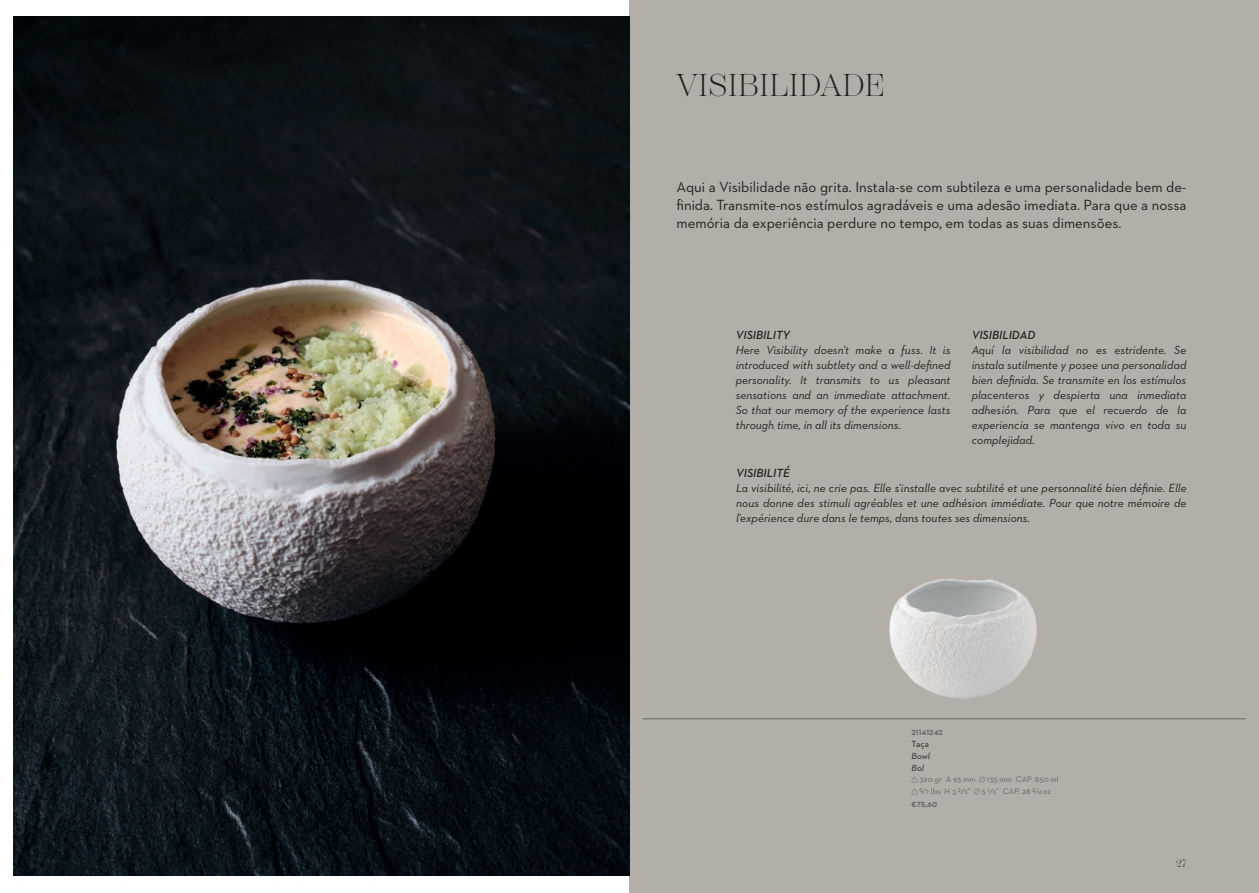
<style>
.page{position:relative;width:1259px;height:893px;background:#fff}
.page>*{position:absolute;margin:0;border:0;box-sizing:border-box;transform-origin:0 0}
.t1{font:300 31.5px "Scotch Display";letter-spacing:.02em;color:#231f20}
.t2{font:15px/18px "Neutraface 2 Text";color:#231f20;text-align:justify}
.t3{font:italic 12px/15px "Neutraface 2 Text";color:#231f20;text-align:justify}
.t4{font:italic 600 12px "Neutraface 2 Text";color:#231f20}
.t5{font:300 10.5px "Scotch Display";color:#231f20}
.t6{font:italic 9px/12px "Neutraface 2 Text";letter-spacing:.01em;color:#231f20}
.t7{font:9px "Neutraface 2 Text";color:#231f20}
.t8{font:8.25px "Neutraface 2 Text";letter-spacing:.01em;color:#636366}
.t9{font:700 7.5px "Neutraface 2 Text";letter-spacing:.015em;color:#636366}
</style>
<div class="page">
<div style="left:629px;top:0;width:630px;height:893px;background:#b3aea8"></div>
<img style="left:814px;top:578px;width:298px;height:142px">
<svg style="left:911px;top:777px;width:6px;height:5px"></svg>
<svg style="left:979px;top:777px;width:6px;height:5px"></svg>
<svg style="left:911px;top:789px;width:6px;height:5px"></svg>
<svg style="left:974px;top:789px;width:6px;height:5px"></svg>
<hr style="left:643px;top:718px;width:602px;height:1px;background:#636366">
<img style="left:14px;top:16px;width:615px;height:860px">
<h1 class="t1" style="left:676px;top:67px;width:210px">VISIBILIDADE</h1>
<p class="t2" style="left:676px;top:178px;width:511px">Aqui a Visibilidade não grita. Instala-se com subtileza e uma personalidade bem de&shy;finida. Transmite-nos estímulos agradáveis e uma adesão imediata. Para que a nossa memória da experiência perdure no tempo, em todas as suas dimensões.</p>
<p class="t4" style="left:736px;top:327px;width:56px">VISIBILITY</p>
<p class="t3" style="left:736px;top:342px;width:216px">Here Visibility doesn’t make a fuss. It is introduced with subtlety and a well-defined personality. It transmits to us pleasant sensations and an immediate attachment.<br>So that our memory of the experience lasts through time, in all its dimensions.</p>
<p class="t4" style="left:971px;top:327px;width:65px">VISIBILIDAD</p>
<p class="t3" style="left:971px;top:342px;width:216px">Aquí la visibilidad no es estridente. Se instala sutilmente y posee una personalidad bien definida. Se transmite en los estímulos placenteros y despierta una inmediata adhesión. Para que el recuerdo de la experiencia se mantenga vivo en toda su complejidad.</p>
<p class="t4" style="left:736px;top:465px;width:55px">VISIBILITÉ</p>
<p class="t3" style="left:736px;top:480px;width:452px">La visibilité, ici, ne crie pas. Elle s’installe avec subtilité et une personnalité bien définie. Elle nous donne des stimuli agréables et une adhésion immédiate. Pour que notre mémoire de l’expérience dure dans le temps, dans toutes ses dimensions.</p>
<p class="t9" style="left:911px;top:728px;width:33px">21141242</p>
<p class="t7" style="left:911px;top:738px;width:19px">Taça</p>
<p class="t6" style="left:911px;top:750px;width:20px">Bowl<br>Bol</p>
<p class="t8" style="left:919px;top:774px;width:58px">320 gr A 93 mm</p>
<p class="t8" style="left:987px;top:774px;width:73px">135 mm CAP. 850 ml</p>
<p class="t8" style="left:919px;top:786px;width:53px">5/7 lbs H 3 2/3”</p>
<p class="t8" style="left:981px;top:786px;width:71px">5 1/3” CAP. 28 3/4 oz</p>
<p class="t9" style="left:911px;top:800px;width:27px">€75,60</p>
<p class="t5" style="left:1176px;top:858px;width:12px">27</p>
</div>
